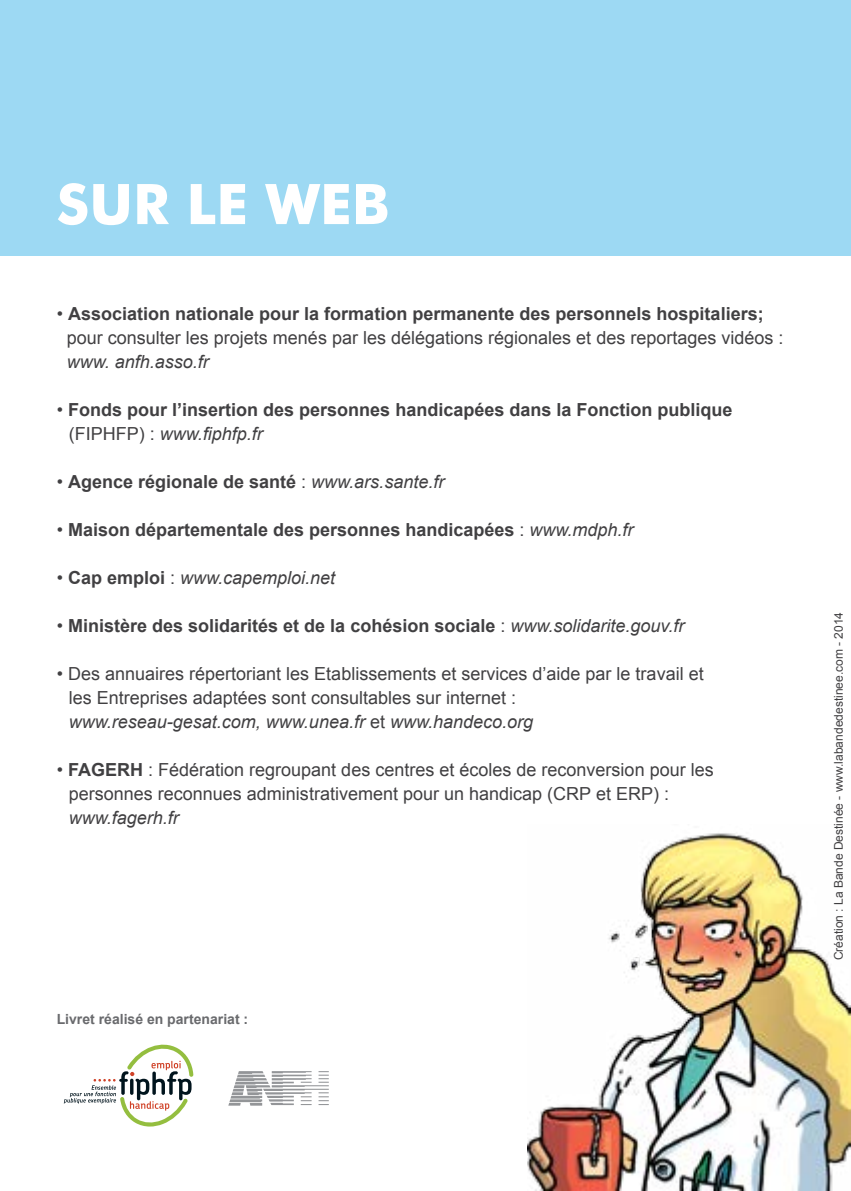
<style>
.page{position:relative;width:851px;height:1191px;background:#fff}
.page>*{position:absolute;margin:0;border:0;box-sizing:border-box;transform-origin:0 0}
.t1{font:700 56px "Futura BT";color:#fff}
.t2{font:18px/24px "Arial";color:#414042}
.t3{font:700 18px/24px "Arial";color:#414042}
.t4{font:italic 18px "Arial";color:#414042}
.t5{font:700 14px "Arial";color:#696a6d}
.t6{font:12px "Arial";color:#414042}
.s1{font-weight:700}
.s2{font-weight:400}
.s3{font-weight:400;font-style:italic}
.s4{font-style:normal}
.s5{font-weight:700;font-style:normal}
.s6{font-style:italic}
</style>
<div class="page">
<div style="left:0;top:0;width:850px;height:256px;background:#9dd9f3"></div>
<img style="left:527px;top:833px;width:323px;height:358px">
<svg style="left:228px;top:1071px;width:101px;height:34px"></svg>
<svg style="left:64px;top:1044px;width:129px;height:82px"></svg>
<h1 class="t1" style="left:57px;top:170px;width:334px">SUR LE WEB</h1>
<p class="t2" style="left:67px;top:302px;width:718px;text-indent:-10px">• <span class="s1">Association nationale pour la formation permanente des personnels hospitaliers; </span>pour consulter les projets menés par les délégations régionales et des reportages vidéos :</p>
<p class="t4" style="left:67px;top:350px;width:144px">www. anfh.asso.fr</p>
<p class="t3" style="left:69px;top:398px;width:665px;text-indent:-12px"><span class="s2">•</span> Fonds pour l’insertion des personnes handicapées dans la Fonction publique <span class="s2">(FIPHFP) :</span> <span class="s3">www.fiphfp.fr</span></p>
<p class="t3" style="left:57px;top:470px;width:389px"><span class="s2">•</span> Agence régionale de santé <span class="s2">:</span> <span class="s3">www.ars.sante.fr</span></p>
<p class="t3" style="left:57px;top:518px;width:578px"><span class="s2">•</span> Maison départementale des personnes handicapées <span class="s2">:</span> <span class="s3">www.mdph.fr</span></p>
<p class="t4" style="left:57px;top:566px;width:280px"><span class="s4">•</span> <span class="s5">Cap emploi</span> <span class="s4">:</span> www.capemploi.net</p>
<p class="t3" style="left:57px;top:614px;width:629px"><span class="s2">•</span> Ministère des solidarités et de la cohésion sociale <span class="s2">:</span> <span class="s3">www.solidarite.gouv.fr</span></p>
<p class="t2" style="left:69px;top:662px;width:636px;text-indent:-12px">• Des annuaires répertoriant les Etablissements et services d’aide par le travail et les Entreprises adaptées sont consultables sur internet : <span class="s6">www.reseau-gesat.com, www.unea.fr</span> et <span class="s6">www.handeco.org</span></p>
<p class="t2" style="left:69px;top:758px;width:646px;text-indent:-12px">• <span class="s1">FAGERH</span> : Fédération regroupant des centres et écoles de reconversion pour les personnes reconnues administrativement pour un handicap (CRP et ERP) :</p>
<p class="t4" style="left:69px;top:806px;width:112px">www.fagerh.fr</p>
<p class="t5" style="left:57px;top:1010px;width:193px">Livret réalisé en partenariat :</p>
<p class="t6" style="left:830px;top:960px;width:350px;rotate:-90deg">Création : La Bande Destinée - www.labandedestinee.com - 2014</p>
</div>
